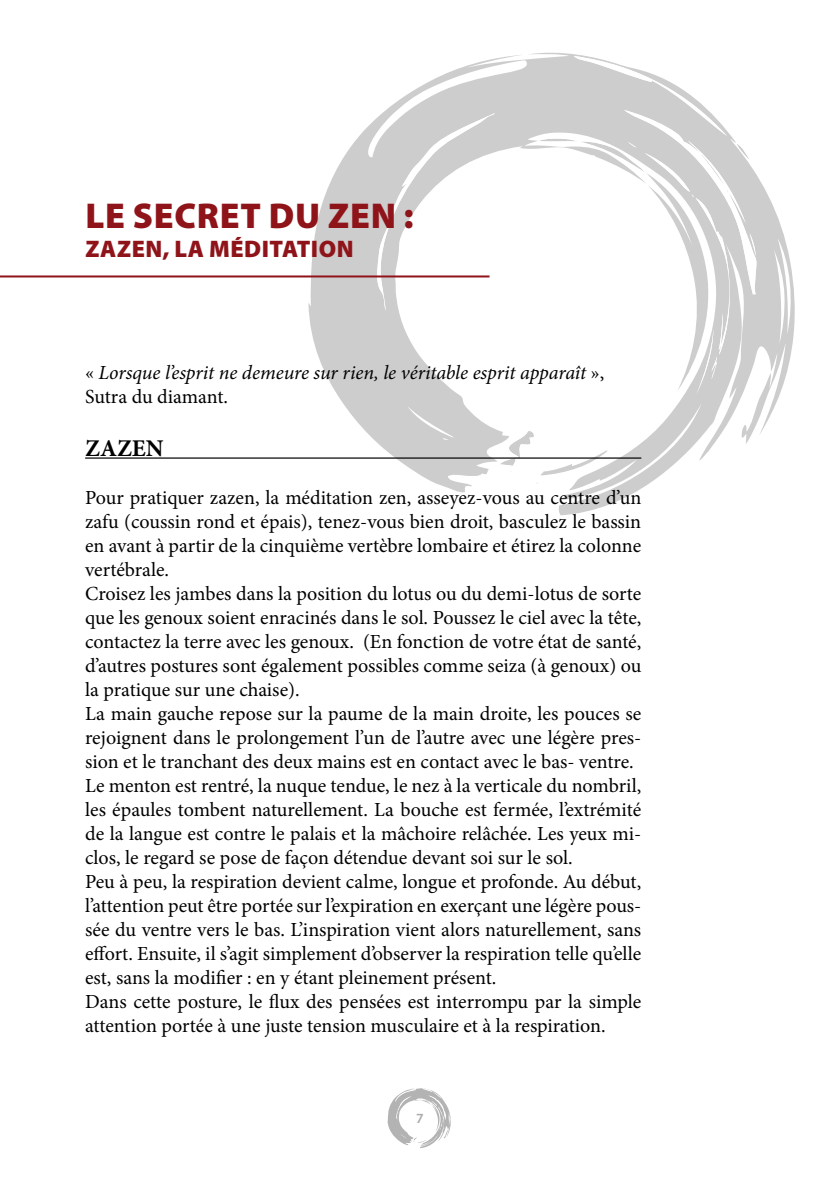
<style>
.page{position:relative;width:840px;height:1191px;background:#fff}
.page>*{position:absolute;margin:0;border:0;box-sizing:border-box;transform-origin:0 0}
.t1{font:900 36px "Myriad Pro";letter-spacing:.02em;color:#8f141a}
.t2{font:900 24px "Myriad Pro";letter-spacing:.02em;color:#8f141a}
.t3{font:700 24px "Minion Pro";color:#000}
.t4{font:20px/24px "Minion Pro";color:#000}
.t5{font:italic 20px/24px "Minion Pro";letter-spacing:-.01em;color:#000}
.t6{font:600 14px "Myriad Pro";color:#87888a}
.s1{font-style:normal}
</style>
<div class="page">
<svg style="left:308px;top:52px;width:487px;height:463px"></svg>
<svg style="left:368px;top:60px;width:159px;height:251px"></svg>
<svg style="left:538px;top:56px;width:218px;height:338px"></svg>
<svg style="left:499px;top:431px;width:108px;height:44px"></svg>
<svg style="left:387px;top:1088px;width:64px;height:60px"></svg>
<hr style="left:85px;top:457px;width:556px;height:1px;background:#000">
<hr style="left:0;top:275px;width:489px;height:2px;background:#8f141a">
<h1 class="t1" style="left:85px;top:192px;width:329px">LE SECRET DU ZEN :</h1>
<p class="t2" style="left:85px;top:233px;width:16px">ZAZ</p>
<p class="t2" style="left:132px;top:233px;width:194px">EN, LA MÉDITATION</p>
<p class="t5" style="left:85px;top:360px;width:520px"><span class="s1">«</span> Lorsque l’esprit ne demeure sur rien, le véritable esprit apparaît <span class="s1">»,<br>Sutra du diamant.</span></p>
<p class="t3" style="left:85px;top:431px;width:80px">ZAZEN</p>
<p class="t4" style="left:85px;top:485px;width:557px">Pour pratiquer zazen, la méditation zen, asseyez-vous au centre d’un zafu (coussin rond et épais), tenez-vous bien droit, basculez le bassin en avant à partir de la cinquième vertèbre lombaire et étirez la colonne vertébrale.<br>Croisez les jambes dans la position du lotus ou du demi-lotus de sorte que les genoux soient enracinés dans le sol. Poussez le ciel avec la tête, contactez la terre avec les genoux. (En fonction de votre état de santé, d’autres postures sont également possibles comme seiza (à genoux) ou la pratique sur une chaise).<br>La main gauche repose sur la paume de la main droite, les pouces se rejoignent dans le prolongement l’un de l’autre avec une légère pres&shy;sion et le tranchant des deux mains est en contact avec le bas- ventre.<br>Le menton est rentré, la nuque tendue, le nez à la verticale du nombril, les épaules tombent naturellement. La bouche est fermée, l’extrémité de la langue est contre le palais et la mâchoire relâchée. Les yeux mi&shy;clos, le regard se pose de façon détendue devant soi sur le sol.<br>Peu à peu, la respiration devient calme, longue et profonde. Au début, l’attention peut être portée sur l’expiration en exerçant une légère pous&shy;sée du ventre vers le bas. L’inspiration vient alors naturellement, sans effort. Ensuite, il s’agit simplement d’observer la respiration telle qu’elle est, sans la modifier : en y étant pleinement présent.<br>Dans cette posture, le flux des pensées est interrompu par la simple attention portée à une juste tension musculaire et à la respiration.</p>
<p class="t6" style="left:416px;top:1109px;width:9px">7</p>
</div>
